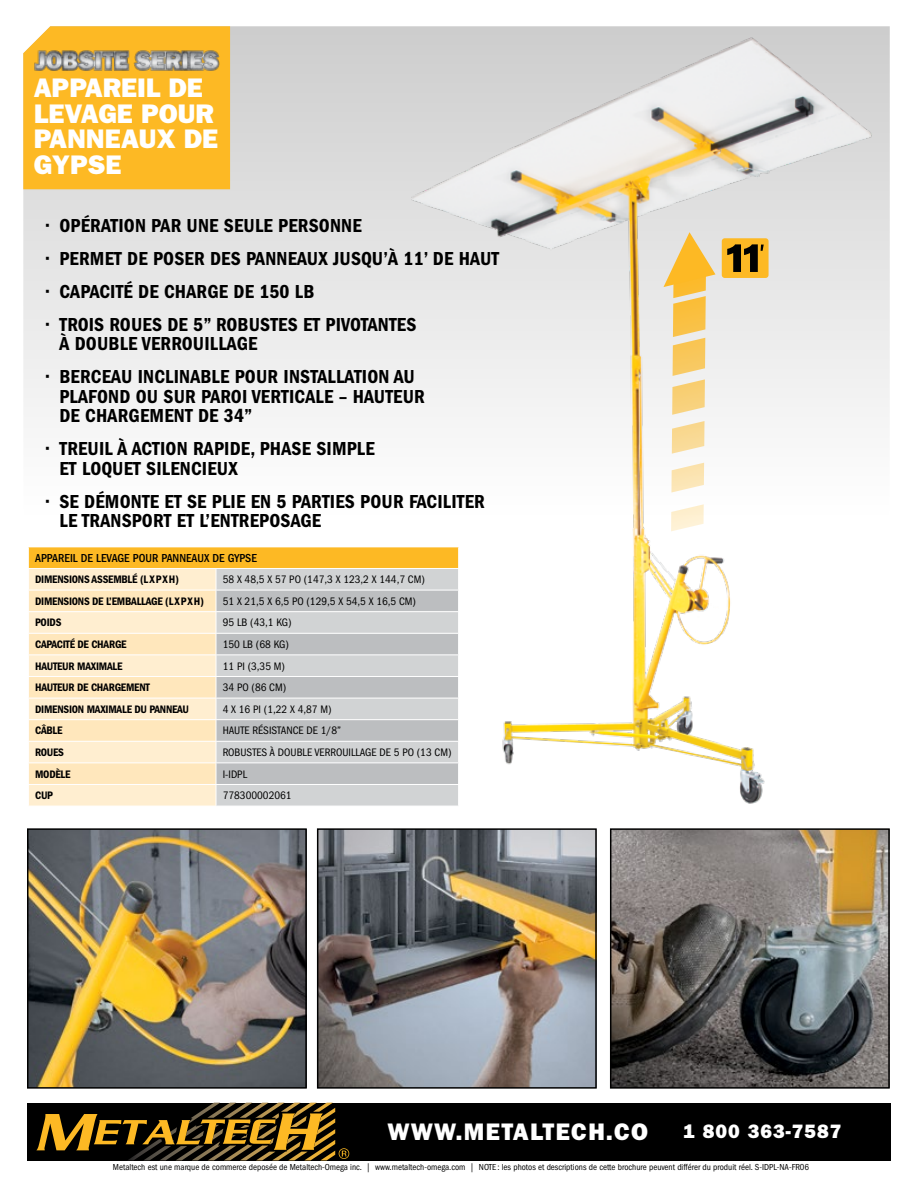
<style>
.page{position:relative;width:918px;height:1188px;background:#fff}
.page>*{position:absolute;margin:0;border:0;box-sizing:border-box;transform-origin:0 0}
.t1{font:27px/25.5px "ITC Franklin Gothic Std Hvy";color:#fff}
.t2{font:24px "ITC Franklin Gothic Std Hvy";letter-spacing:.05em;color:#fff}
.t3{font:19.5px/19.5px "ITC Franklin Gothic Std Dm Cd";letter-spacing:.01em;color:#000}
.t4{font:19.5px "ITC Franklin Gothic Std Hvy";letter-spacing:.05em;color:#fff}
.t5{font:500 condensed 12px "ITC Franklin Gothic Std";color:#000}
.t6{font:condensed 11.25px "ITC Franklin Gothic Std";color:#000}
.t7{font:11.25px "ITC Franklin Gothic Std Dm Cd";letter-spacing:-.02em;color:#000}
.t8{font:condensed 9px "ITC Franklin Gothic Std";color:#000}
</style>
<div class="page">
<div style="left:27px;top:1103px;width:864px;height:57px;background:#000"></div>
<svg style="left:36px;top:1103px;width:313px;height:57px"></svg>
<svg style="left:23px;top:26px;width:867px;height:391px;fill:#e5e5e5"></svg>
<div style="left:23px;top:26px;width:207px;height:163px;background:#fdb924"></div>
<div style="left:28px;top:547px;width:431px;height:21px;background:#fdb924"></div>
<div style="left:217px;top:569px;width:173px;height:237px;background:#d1d3d4"></div>
<svg style="left:217px;top:591px;width:173px;height:193px;background:#c6c8c9"></svg>
<hr style="left:216px;top:547px;width:243px;height:1px;background:#fff">
<hr style="left:216px;top:590px;width:243px;height:1px;background:#fff">
<hr style="left:216px;top:611px;width:243px;height:1px;background:#fff">
<hr style="left:216px;top:633px;width:243px;height:1px;background:#fff">
<hr style="left:216px;top:655px;width:243px;height:1px;background:#fff">
<hr style="left:216px;top:676px;width:243px;height:1px;background:#fff">
<hr style="left:216px;top:698px;width:243px;height:1px;background:#fff">
<hr style="left:216px;top:719px;width:243px;height:1px;background:#fff">
<hr style="left:216px;top:741px;width:243px;height:1px;background:#fff">
<hr style="left:216px;top:763px;width:243px;height:1px;background:#fff">
<hr style="left:216px;top:784px;width:243px;height:1px;background:#fff">
<svg style="left:28px;top:547px;width:189px;height:259px;background:#fee8bd"></svg>
<img style="left:390px;top:27px;width:500px;height:779px">
<svg style="left:671px;top:504px;width:33px;height:28px"></svg>
<svg style="left:671px;top:462px;width:33px;height:31px"></svg>
<svg style="left:664px;top:225px;width:51px;height:229px"></svg>
<div style="left:722px;top:238px;width:47px;height:40px;background:#fdb924;border-radius:3px"></div>
<svg style="left:727px;top:244px;width:37px;height:28px"></svg>
<img style="left:32px;top:49px;width:189px;height:24px">
<img style="left:30px;top:831px;width:274px;height:255px">
<div style="left:27px;top:828px;width:280px;height:261px;border:2px solid #000"></div>
<img style="left:320px;top:831px;width:274px;height:255px">
<div style="left:317px;top:828px;width:280px;height:261px;border:2px solid #000"></div>
<img style="left:613px;top:831px;width:274px;height:255px">
<div style="left:610px;top:828px;width:280px;height:261px;border:2px solid #000"></div>
<h1 class="t1" style="left:34px;top:75px;width:186px">APPAREIL DE<br>LEVAGE POUR<br>PANNEAUX DE<br>GYPSE</h1>
<p class="t3" style="left:46px;top:215px;width:317px">• OPÉRATION PAR UNE SEULE PERSONNE</p>
<p class="t3" style="left:46px;top:248px;width:455px">• PERMET DE POSER DES PANNEAUX JUSQU’À 11’ DE HAUT</p>
<p class="t3" style="left:46px;top:281px;width:270px">• CAPACITÉ DE CHARGE DE 150 LB</p>
<p class="t3" style="left:60px;top:314px;width:358px;text-indent:-13px">• TROIS ROUES DE 5” ROBUSTES ET PIVOTANTES<br>À DOUBLE VERROUILLAGE</p>
<p class="t3" style="left:60px;top:367px;width:367px;text-indent:-13px">• BERCEAU INCLINABLE POUR INSTALLATION AU<br>PLAFOND OU SUR PAROI VERTICALE – HAUTEUR<br>DE CHARGEMENT DE 34”</p>
<p class="t3" style="left:60px;top:439px;width:317px;text-indent:-13px">• TREUIL À ACTION RAPIDE, PHASE SIMPLE<br>ET LOQUET SILENCIEUX</p>
<p class="t3" style="left:60px;top:491px;width:427px;text-indent:-13px">• SE DÉMONTE ET SE PLIE EN 5 PARTIES POUR FACILITER<br>LE TRANSPORT ET L’ENTREPOSAGE</p>
<p class="t5" style="left:35px;top:551px;width:223px">APPAREIL DE LEVAGE POUR PANNEAUX DE GYPSE</p>
<p class="t7" style="left:35px;top:573px;width:145px">DIMENSIONS ASSEMBLÉ (LXPXH)</p>
<p class="t6" style="left:223px;top:573px;width:204px">58 X 48,5 X 57 PO (147,3 X 123,2 X 144,7 CM)</p>
<p class="t7" style="left:35px;top:595px;width:170px">DIMENSIONS DE L’EMBALLAGE (LXPXH)</p>
<p class="t6" style="left:223px;top:595px;width:195px">51 X 21,5 X 6,5 PO (129,5 X 54,5 X 16,5 CM)</p>
<p class="t7" style="left:35px;top:616px;width:28px">POIDS</p>
<p class="t6" style="left:223px;top:616px;width:71px">95 LB (43,1 KG)</p>
<p class="t7" style="left:35px;top:638px;width:93px">CAPACITÉ DE CHARGE</p>
<p class="t6" style="left:223px;top:638px;width:68px">150 LB (68 KG)</p>
<p class="t7" style="left:35px;top:659px;width:89px">HAUTEUR MAXIMALE</p>
<p class="t6" style="left:223px;top:659px;width:64px">11 PI (3,35 M)</p>
<p class="t7" style="left:35px;top:681px;width:116px">HAUTEUR DE CHARGEMENT</p>
<p class="t6" style="left:223px;top:681px;width:65px">34 PO (86 CM)</p>
<p class="t7" style="left:35px;top:703px;width:156px">DIMENSION MAXIMALE DU PANNEAU</p>
<p class="t6" style="left:223px;top:703px;width:110px">4 X 16 PI (1,22 X 4,87 M)</p>
<p class="t7" style="left:35px;top:724px;width:29px">CÂBLE</p>
<p class="t6" style="left:223px;top:724px;width:120px">HAUTE RÉSISTANCE DE 1/8”</p>
<p class="t7" style="left:35px;top:746px;width:30px">ROUES</p>
<p class="t6" style="left:223px;top:746px;width:230px">ROBUSTES À DOUBLE VERROUILLAGE DE 5 PO (13 CM)</p>
<p class="t7" style="left:35px;top:767px;width:37px">MODÈLE</p>
<p class="t6" style="left:223px;top:767px;width:26px">I-IDPL</p>
<p class="t7" style="left:35px;top:789px;width:19px">CUP</p>
<p class="t6" style="left:223px;top:789px;width:70px">778300002061</p>
<p class="t2" style="left:387px;top:1117px;width:262px">WWW.METALTECH.CO</p>
<p class="t4" style="left:683px;top:1120px;width:160px">1 800 363-7587</p>
<p class="t8" style="left:113px;top:1162px;width:698px">Metaltech est une marque de commerce deposée de Metaltech-Omega inc. | www.metaltech-omega.com | NOTE : les photos et descriptions de cette brochure peuvent différer du produit réel. S-IDPL-NA-FR06</p>
</div>
